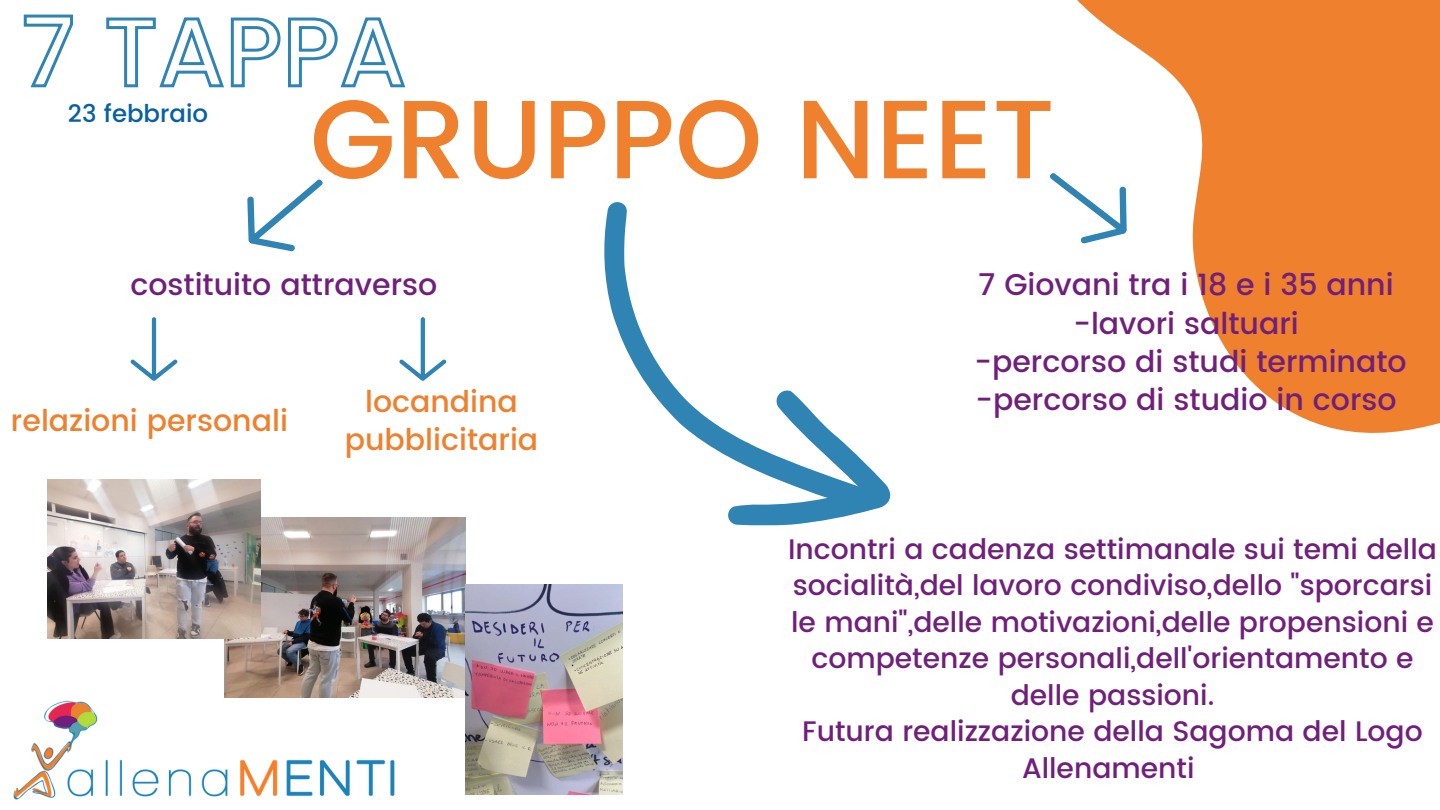
<style>
.page{position:relative;width:1440px;height:810px;background:#fff}
.page>*{position:absolute;margin:0;border:0;box-sizing:border-box;transform-origin:0 0}
.t1{font:500 111.2px "Poppins";color:#ef802d}
.t2{font:500 30px/38.2px "Poppins";color:#70207b;text-align:center}
.t3{font:500 30px/38.2px "Poppins";color:#ef802d;text-align:center}
.t4{font:500 28.2px/36.5px "Poppins";color:#70207b;text-align:center}
.t5{font:500 24.4px "Poppins";color:#0660a3}
</style>
<div class="page">
<svg style="left:1077px;top:0;width:363px;height:433px;fill:#ef802d"></svg>
<img style="left:13px;top:700px;width:382px;height:100px">
<svg style="left:1050px;top:146px;width:98px;height:114px"></svg>
<svg style="left:23px;top:14px;width:383px;height:74px"></svg>
<svg style="left:247px;top:179px;width:76px;height:73px"></svg>
<svg style="left:130px;top:317px;width:48px;height:64px"></svg>
<svg style="left:399px;top:317px;width:47px;height:64px"></svg>
<svg style="left:604px;top:202px;width:287px;height:323px"></svg>
<img style="left:224px;top:517px;width:242px;height:181px">
<img style="left:48px;top:479px;width:213px;height:160px">
<img style="left:465px;top:585px;width:158px;height:210px">
<p class="t5" style="left:68px;top:100px;width:142px">23 febbraio</p>
<h1 class="t1" style="left:310px;top:75px;width:747px">GRUPPO NEET</h1>
<p class="t2" style="left:130px;top:266px;width:308px">costituito attraverso</p>
<p class="t2" style="left:975px;top:266px;width:434px">7 Giovani tra i 18 e i 35 anni -lavori saltuari<br>-percorso di studi terminato -percorso di studio in corso</p>
<p class="t3" style="left:345px;top:383px;width:195px">locandina pubblicitaria</p>
<p class="t3" style="left:11px;top:402px;width:278px">relazioni personali</p>
<p class="t4" style="left:788px;top:531px;width:650px">Incontri a cadenza settimanale sui temi della socialità,del lavoro condiviso,dello "sporcarsi le mani",delle motivazioni,delle propensioni e competenze personali,dell'orientamento e delle passioni.<br>Futura realizzazione della Sagoma del Logo Allenamenti</p>
</div>
